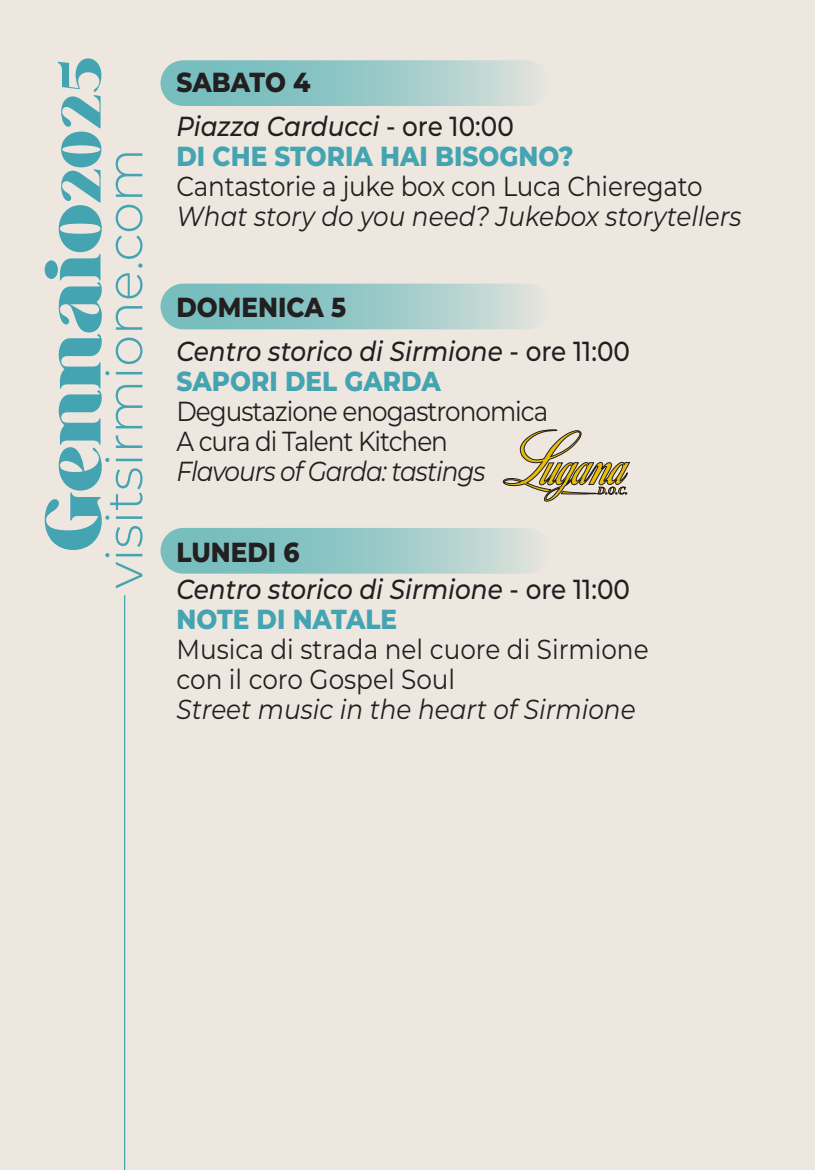
<style>
.page{position:relative;width:815px;height:1170px;background:#fff}
.page>*{position:absolute;margin:0;border:0;box-sizing:border-box;transform-origin:0 0}
.t1{font:78px "Refile";color:#45a4b2}
.t2{font:300 50.75px "Montserrat";color:#45a4b2}
.t3{font:italic 500 27.5px/44.2px "Montserrat";color:#231f20;scale:.9 1}
.t4{font:27.5px/30px "Montserrat";letter-spacing:-.01em;color:#231f20;scale:.9 1}
.t5{font:italic 27.5px "Montserrat";color:#231f20;scale:.9 1}
.t6{font:800 27.5px "Montserrat";color:#45a4b2;scale:.9 1}
.t7{font:27.5px/30px "Montserrat";letter-spacing:-.04em;color:#231f20;scale:.9 1}
.t8{font:italic 27.5px "Montserrat";letter-spacing:-.04em;color:#231f20;scale:.9 1}
.s1{font-size:55px}
.s2{font-weight:800;font-style:normal}
.s3{font-style:normal}
</style>
<div class="page">
<div style="left:0;top:0;width:815px;height:1169px;background:#ede7e0"></div>
<svg style="left:161px;top:60px;width:389px;height:46px"></svg>
<svg style="left:161px;top:283px;width:389px;height:46px"></svg>
<svg style="left:161px;top:528px;width:389px;height:45px"></svg>
<hr style="left:124px;top:595px;width:1px;height:574px;background:#45a4b2">
<svg style="left:503px;top:429px;width:127px;height:72px"></svg>
<h1 class="t1" style="left:24px;top:551px;width:496px;rotate:-90deg">Gennaio<span class="s1">2025</span></h1>
<h2 class="t2" style="left:90px;top:588px;width:442px;rotate:-90deg">visitsirmione.com</h2>
<p class="t3" style="left:176px;top:59px;width:376px"><span class="s2">SABATO 4<br></span>Piazza Carducci <span class="s3">- ore 10:00</span></p>
<p class="t6" style="left:176px;top:136px;width:443px">DI CHE STORIA HAI BISOGNO?</p>
<p class="t4" style="left:176px;top:171px;width:586px">Cantastorie a juke box con Luca Chieregato</p>
<p class="t5" style="left:176px;top:198px;width:629px">What story do you need? Jukebox storytellers</p>
<p class="t3" style="left:176px;top:283px;width:505px"><span class="s2">DOMENICA 5<br></span>Centro storico di Sirmione <span class="s3">- ore 11:00</span></p>
<p class="t6" style="left:176px;top:361px;width:295px">SAPORI DEL GARDA</p>
<p class="t7" style="left:176px;top:395px;width:415px">Degustazione enogastronomica<br>A cura di Talent Kitchen</p>
<p class="t8" style="left:176px;top:452px;width:345px">Flavours of Garda: tastings</p>
<p class="t3" style="left:176px;top:532px;width:505px;line-height:37px"><span class="s2">LUNEDI 6<br></span>Centro storico di Sirmione <span class="s3">- ore 11:00</span></p>
<p class="t6" style="left:176px;top:599px;width:247px">NOTE DI NATALE</p>
<p class="t4" style="left:176px;top:633px;width:526px">Musica di strada nel cuore di Sirmione con il coro Gospel Soul</p>
<p class="t5" style="left:176px;top:690px;width:512px">Street music in the heart of Sirmione</p>
</div>
